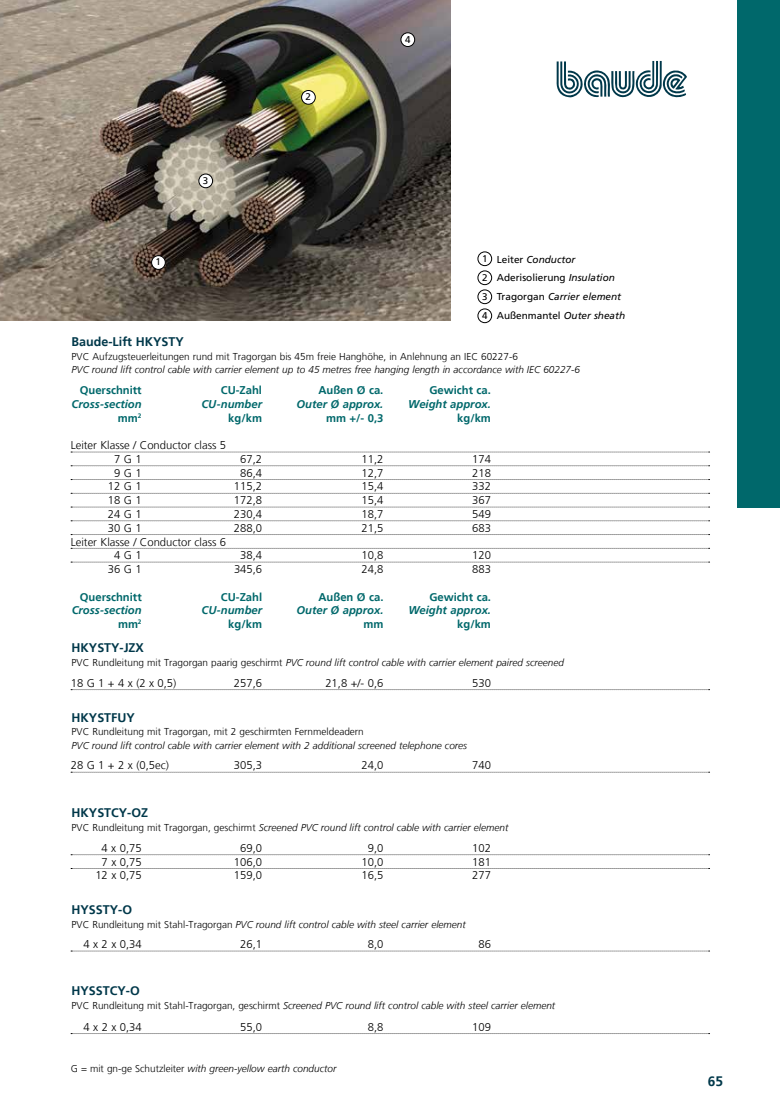
<style>
.page{position:relative;width:780px;height:1099px;background:#fff}
.page>*{position:absolute;margin:0;border:0;box-sizing:border-box;transform-origin:0 0}
.t1{font:700 13.75px "Frutiger LT";color:#00384a}
.t2{font:700 12.5px "Frutiger LT";color:#00384a}
.t3{font:300 11.25px/13.8px "Frutiger LT";color:#000}
.t4{font:700 11.25px "Frutiger LT";color:#00686b}
.t5{font:italic 700 11.25px "Frutiger LT";color:#00686b}
.t6{font:italic 300 10px "Frutiger LT";color:#000}
.t7{font:300 10px "Frutiger LT";color:#000}
.t8{font:10px "Frutiger LT";color:#000}
.t9{font:italic 10px "Frutiger LT Com";color:#000}
.t10{font:9.75px/19px "Frutiger LT";color:#000;text-align:justify}
.s1{font-family:"Frutiger LT";font-style:normal}
.s2{font-family:"Frutiger LT Com";font-style:italic}
.s3{font-style:normal}
</style>
<div class="page">
<svg style="left:556px;top:61px;width:131px;height:37px"></svg>
<svg style="left:71px;top:451px;width:638px;height:1px"></svg>
<svg style="left:71px;top:465px;width:638px;height:1px"></svg>
<svg style="left:71px;top:479px;width:638px;height:1px"></svg>
<svg style="left:71px;top:493px;width:638px;height:1px"></svg>
<svg style="left:71px;top:506px;width:638px;height:1px"></svg>
<svg style="left:71px;top:520px;width:638px;height:1px"></svg>
<svg style="left:71px;top:534px;width:638px;height:1px"></svg>
<svg style="left:71px;top:548px;width:638px;height:1px"></svg>
<svg style="left:71px;top:561px;width:638px;height:1px"></svg>
<svg style="left:71px;top:689px;width:638px;height:1px"></svg>
<svg style="left:71px;top:771px;width:638px;height:1px"></svg>
<svg style="left:71px;top:854px;width:638px;height:1px"></svg>
<svg style="left:71px;top:868px;width:638px;height:1px"></svg>
<svg style="left:71px;top:950px;width:638px;height:1px"></svg>
<svg style="left:71px;top:1033px;width:638px;height:1px"></svg>
<div style="left:477px;top:251px;width:15px;height:15px;border:1px solid #000;border-radius:50%"></div>
<div style="left:477px;top:270px;width:15px;height:15px;border:1px solid #000;border-radius:50%"></div>
<div style="left:477px;top:289px;width:15px;height:15px;border:1px solid #000;border-radius:50%"></div>
<div style="left:477px;top:308px;width:15px;height:15px;border:1px solid #000;border-radius:50%"></div>
<img style="left:0;top:0;width:450px;height:320px">
<div style="left:151px;top:256px;width:14px;height:13px;background:#fff;border-radius:50%"></div>
<div style="left:151px;top:255px;width:15px;height:15px;border:1px solid #000;border-radius:50%"></div>
<div style="left:301px;top:90px;width:14px;height:14px;background:#fff;border-radius:50%"></div>
<div style="left:301px;top:90px;width:14px;height:14px;border:1px solid #000;border-radius:50%"></div>
<div style="left:199px;top:174px;width:13px;height:14px;background:#fff;border-radius:50%"></div>
<div style="left:198px;top:174px;width:15px;height:14px;border:1px solid #000;border-radius:50%"></div>
<div style="left:401px;top:33px;width:13px;height:14px;background:#fff;border-radius:50%"></div>
<div style="left:400px;top:32px;width:15px;height:15px;border:1px solid #000;border-radius:50%"></div>
<div style="left:737px;top:0;width:43px;height:507px;background:#00686b"></div>
<p class="t10" style="left:156px;top:253px;width:7px">1</p>
<p class="t10" style="left:203px;top:171px;width:7px">3</p>
<p class="t10" style="left:305px;top:87px;width:7px">2</p>
<p class="t10" style="left:405px;top:30px;width:7px">4</p>
<p class="t10" style="left:482px;top:249px;width:7px">1<br>2<br>3<br>4</p>
<p class="t9" style="left:496px;top:253px;width:80px"><span class="s1">Leiter</span> Conductor</p>
<p class="t8" style="left:496px;top:272px;width:120px">Aderisolierung <span class="s2">Insulation</span></p>
<p class="t9" style="left:496px;top:291px;width:126px"><span class="s1">Tragorgan</span> Carrier element</p>
<p class="t8" style="left:496px;top:309px;width:130px">Außenmantel <span class="s2">Outer sheath</span></p>
<p class="t2" style="left:72px;top:334px;width:114px">Baude-Lift HKYSTY</p>
<p class="t7" style="left:72px;top:350px;width:448px">PVC Aufzugsteuerleitungen rund mit Tragorgan bis 45m freie Hanghöhe, in Anlehnung an IEC 60227-6</p>
<p class="t6" style="left:72px;top:364px;width:510px">PVC round lift control cable with carrier element up to 45 metres free hanging length in accordance with IEC 60227-6</p>
<p class="t4" style="left:80px;top:383px;width:63px">Querschnitt</p>
<p class="t4" style="left:221px;top:383px;width:43px">CU-Zahl</p>
<p class="t4" style="left:318px;top:383px;width:67px">Außen Ø ca.</p>
<p class="t4" style="left:429px;top:383px;width:63px">Gewicht ca.</p>
<p class="t5" style="left:72px;top:397px;width:71px">Cross-section</p>
<p class="t5" style="left:201px;top:397px;width:62px">CU-number</p>
<p class="t5" style="left:296px;top:397px;width:88px">Outer Ø approx.</p>
<p class="t5" style="left:408px;top:397px;width:84px">Weight approx.</p>
<p class="t4" style="left:118px;top:411px;width:25px">mm<sup>2</sup></p>
<p class="t4" style="left:228px;top:411px;width:35px">kg/km</p>
<p class="t4" style="left:326px;top:411px;width:59px">mm +/- 0,3</p>
<p class="t4" style="left:457px;top:411px;width:35px">kg/km</p>
<p class="t3" style="left:114px;top:438px;width:113px;text-indent:-43px">Leiter Klasse / Conductor class 5<br>7 G 1</p>
<p class="t3" style="left:240px;top:452px;width:23px">67,2</p>
<p class="t3" style="left:361px;top:452px;width:23px">11,2</p>
<p class="t3" style="left:472px;top:452px;width:20px">174</p>
<p class="t3" style="left:114px;top:466px;width:29px">9 G 1</p>
<p class="t3" style="left:240px;top:466px;width:23px">86,4</p>
<p class="t3" style="left:361px;top:466px;width:23px">12,7</p>
<p class="t3" style="left:472px;top:466px;width:20px">218</p>
<p class="t3" style="left:108px;top:480px;width:35px">12 G 1</p>
<p class="t3" style="left:234px;top:480px;width:30px">115,2</p>
<p class="t3" style="left:361px;top:480px;width:23px">15,4</p>
<p class="t3" style="left:472px;top:480px;width:20px">332</p>
<p class="t3" style="left:108px;top:493px;width:35px">18 G 1</p>
<p class="t3" style="left:234px;top:493px;width:30px">172,8</p>
<p class="t3" style="left:361px;top:493px;width:23px">15,4</p>
<p class="t3" style="left:472px;top:493px;width:20px">367</p>
<p class="t3" style="left:108px;top:507px;width:35px">24 G 1</p>
<p class="t3" style="left:234px;top:507px;width:30px">230,4</p>
<p class="t3" style="left:361px;top:507px;width:23px">18,7</p>
<p class="t3" style="left:472px;top:507px;width:20px">549</p>
<p class="t3" style="left:108px;top:521px;width:35px">30 G 1</p>
<p class="t3" style="left:234px;top:521px;width:30px">288,0</p>
<p class="t3" style="left:361px;top:521px;width:23px">21,5</p>
<p class="t3" style="left:472px;top:521px;width:20px">683</p>
<p class="t3" style="left:114px;top:535px;width:113px;text-indent:-43px">Leiter Klasse / Conductor class 6<br>4 G 1</p>
<p class="t3" style="left:240px;top:548px;width:23px">38,4</p>
<p class="t3" style="left:361px;top:548px;width:23px">10,8</p>
<p class="t3" style="left:472px;top:548px;width:20px">120</p>
<p class="t3" style="left:108px;top:562px;width:35px">36 G 1</p>
<p class="t3" style="left:234px;top:562px;width:30px">345,6</p>
<p class="t3" style="left:361px;top:562px;width:23px">24,8</p>
<p class="t3" style="left:472px;top:562px;width:20px">883</p>
<p class="t4" style="left:80px;top:590px;width:63px">Querschnitt</p>
<p class="t4" style="left:221px;top:590px;width:43px">CU-Zahl</p>
<p class="t4" style="left:318px;top:590px;width:67px">Außen Ø ca.</p>
<p class="t4" style="left:429px;top:590px;width:63px">Gewicht ca.</p>
<p class="t5" style="left:72px;top:603px;width:71px">Cross-section</p>
<p class="t5" style="left:201px;top:603px;width:62px">CU-number</p>
<p class="t5" style="left:296px;top:603px;width:88px">Outer Ø approx.</p>
<p class="t5" style="left:408px;top:603px;width:84px">Weight approx.</p>
<p class="t4" style="left:118px;top:617px;width:25px">mm<sup>2</sup></p>
<p class="t4" style="left:228px;top:617px;width:35px">kg/km</p>
<p class="t4" style="left:363px;top:617px;width:22px">mm</p>
<p class="t4" style="left:457px;top:617px;width:35px">kg/km</p>
<p class="t2" style="left:72px;top:640px;width:74px">HKYSTY-JZX</p>
<p class="t6" style="left:72px;top:656px;width:494px"><span class="s3">PVC Rundleitung mit Tragorgan paarig geschirmt</span> PVC round lift control cable with carrier element paired screened</p>
<p class="t3" style="left:71px;top:676px;width:107px">18 G 1 + 4 x (2 x 0,5)</p>
<p class="t3" style="left:234px;top:676px;width:30px">257,6</p>
<p class="t3" style="left:325px;top:676px;width:60px">21,8 +/- 0,6</p>
<p class="t3" style="left:472px;top:676px;width:20px">530</p>
<p class="t2" style="left:72px;top:710px;width:65px">HKYSTFUY</p>
<p class="t7" style="left:72px;top:726px;width:293px">PVC Rundleitung mit Tragorgan, mit 2 geschirmten Fernmeldeadern</p>
<p class="t6" style="left:72px;top:740px;width:397px">PVC round lift control cable with carrier element with 2 additional screened telephone cores</p>
<p class="t3" style="left:71px;top:758px;width:100px">28 G 1 + 2 x (0,5ec)</p>
<p class="t3" style="left:234px;top:758px;width:30px">305,3</p>
<p class="t3" style="left:361px;top:758px;width:23px">24,0</p>
<p class="t3" style="left:472px;top:758px;width:20px">740</p>
<p class="t2" style="left:72px;top:805px;width:78px">HKYSTCY-OZ</p>
<p class="t6" style="left:72px;top:821px;width:438px"><span class="s3">PVC Rundleitung mit Tragorgan, geschirmt</span> Screened PVC round lift control cable with carrier element</p>
<p class="t3" style="left:102px;top:841px;width:42px">4 x 0,75</p>
<p class="t3" style="left:240px;top:841px;width:23px">69,0</p>
<p class="t3" style="left:368px;top:841px;width:17px">9,0</p>
<p class="t3" style="left:472px;top:841px;width:20px">102</p>
<p class="t3" style="left:102px;top:855px;width:42px">7 x 0,75</p>
<p class="t3" style="left:234px;top:855px;width:30px">106,0</p>
<p class="t3" style="left:361px;top:855px;width:23px">10,0</p>
<p class="t3" style="left:472px;top:855px;width:20px">181</p>
<p class="t3" style="left:95px;top:868px;width:48px">12 x 0,75</p>
<p class="t3" style="left:234px;top:868px;width:30px">159,0</p>
<p class="t3" style="left:361px;top:868px;width:23px">16,5</p>
<p class="t3" style="left:472px;top:868px;width:20px">277</p>
<p class="t2" style="left:72px;top:902px;width:62px">HYSSTY-O</p>
<p class="t6" style="left:72px;top:918px;width:395px"><span class="s3">PVC Rundleitung mit Stahl-Tragorgan</span> PVC round lift control cable with steel carrier element</p>
<p class="t3" style="left:83px;top:937px;width:60px">4 x 2 x 0,34</p>
<p class="t3" style="left:240px;top:937px;width:23px">26,1</p>
<p class="t3" style="left:368px;top:937px;width:17px">8,0</p>
<p class="t3" style="left:478px;top:937px;width:14px">86</p>
<p class="t2" style="left:72px;top:983px;width:70px">HYSSTCY-O</p>
<p class="t6" style="left:72px;top:999px;width:485px"><span class="s3">PVC Rundleitung mit Stahl-Tragorgan, geschirmt</span> Screened PVC round lift control cable with steel carrier element</p>
<p class="t3" style="left:83px;top:1020px;width:60px">4 x 2 x 0,34</p>
<p class="t3" style="left:240px;top:1020px;width:23px">55,0</p>
<p class="t3" style="left:368px;top:1020px;width:17px">8,8</p>
<p class="t3" style="left:472px;top:1020px;width:20px">109</p>
<p class="t6" style="left:71px;top:1062px;width:267px"><span class="s3">G = mit gn-ge Schutzleiter</span> with green-yellow earth conductor</p>
<h1 class="t1" style="left:708px;top:1072px;width:17px">65</h1>
</div>
